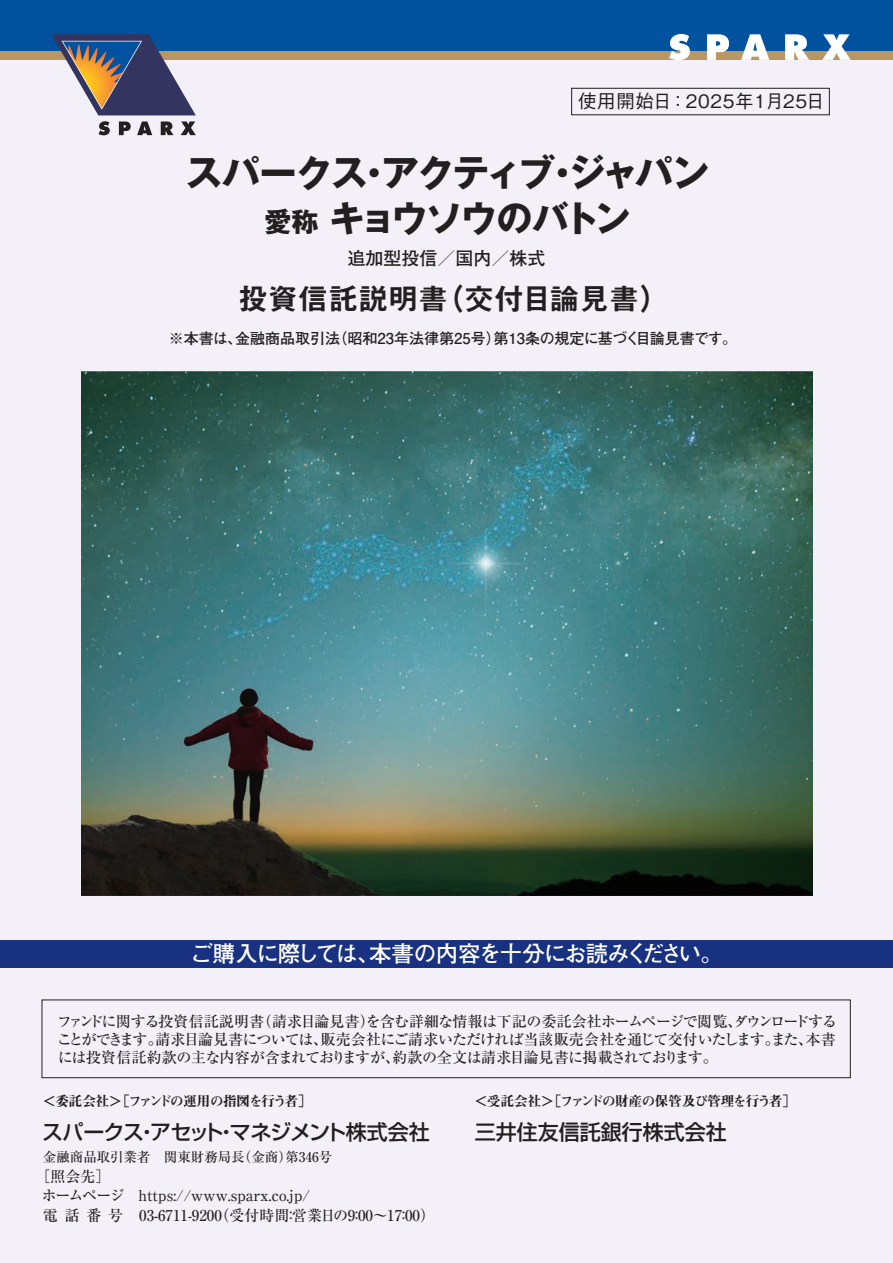
<style>
.page{position:relative;width:893px;height:1263px;background:#f4f0f7}
.page>*{position:absolute;margin:0;border:0;box-sizing:border-box;transform-origin:0 0}
.t1{font:700 37.5px "Gothic MB101 Pro";letter-spacing:-.045em;color:#231f20}
.t2{font:700 36px "Gothic MB101 Pro";letter-spacing:-.085em;color:#231f20}
.t3{font:30px "Midashi Go Pro MB31";color:#231f20}
.t4{font:700 22.5px "Futo Go B101 Pro";letter-spacing:-.055em;color:#fff}
.t5{font:500 21px "Shin Go Pro";letter-spacing:-.035em;color:#231f20}
.t6{font:500 21px "Shin Go Pro";color:#231f20}
.t7{font:500 18.45px "Gothic BBB Pro";letter-spacing:.04em;color:#231f20}
.t8{font:700 18px "Futo Go B101 Pro";color:#231f20}
.t9{font:500 15px/18px "Ryumin Pro";color:#231f20;text-align:justify}
.t10{font:700 15px "Futo Go B101 Pro";color:#231f20}
.t11{font:13.5px "Midashi Min Pro MA31";letter-spacing:-.04em;color:#231f20}
.t12{font:500 13.5px "Ryumin Pro";color:#231f20}
.s1{font-size:27px}
</style>
<div class="page">
<div style="left:571px;top:88px;width:259px;height:27px;border:1px solid #231f20"></div>
<div style="left:42px;top:1000px;width:808px;height:78px;border:1px solid #231f20"></div>
<div style="left:0;top:940px;width:893px;height:27px;background:#183181"></div>
<div style="left:0;top:0;width:893px;height:51px;background:#0153a0"></div>
<div style="left:0;top:51px;width:893px;height:9px;background:#b99764"></div>
<svg style="left:669px;top:34px;width:21px;height:26px"></svg>
<svg style="left:707px;top:34px;width:22px;height:26px"></svg>
<svg style="left:741px;top:34px;width:28px;height:26px"></svg>
<svg style="left:785px;top:34px;width:24px;height:26px"></svg>
<svg style="left:822px;top:34px;width:29px;height:26px"></svg>
<svg style="left:99px;top:121px;width:11px;height:14px"></svg>
<svg style="left:119px;top:121px;width:12px;height:14px"></svg>
<svg style="left:137px;top:121px;width:15px;height:14px"></svg>
<svg style="left:161px;top:121px;width:13px;height:14px"></svg>
<svg style="left:181px;top:121px;width:15px;height:14px"></svg>
<svg style="left:51px;top:34px;width:145px;height:81px"></svg>
<img style="left:82px;top:372px;width:730px;height:523px">
<p class="t7" style="left:578px;top:87px;width:248px">使用開始日：2025年1月25日</p>
<h1 class="t1" style="left:185px;top:142px;width:525px">スパークス・アクティブ・ジャパン</h1>
<h2 class="t2" style="left:265px;top:188px;width:368px"><span class="s1">愛称</span>キョウソウのバトン</h2>
<p class="t8" style="left:347px;top:244px;width:199px">追加型投信／国内／株式</p>
<h3 class="t3" style="left:238px;top:275px;width:433px">投資信託説明書（交付目論見書）</h3>
<p class="t10" style="left:169px;top:326px;width:570px">※本書は、金融商品取引法（昭和23年法律第25号）第13条の規定に基づく目論見書です。</p>
<h3 class="t4" style="left:191px;top:935px;width:534px">ご購入に際しては、本書の内容を十分にお読みください。</h3>
<p class="t9" style="left:57px;top:1012px;width:781px">ファンドに関する投資信託説明書（請求目論見書）を含む詳細な情報は下記の委託会社ホームページで閲覧、ダウンロードすることができます。請求目論見書については、販売会社にご請求いただければ当該販売会社を通じて交付いたします。また、本書には投資信託約款の主な内容が含まれておりますが、約款の全文は請求目論見書に掲載されております。</p>
<p class="t11" style="left:42px;top:1090px;width:271px">＜委託会社＞［ファンドの運用の指図を行う者］</p>
<h3 class="t5" style="left:42px;top:1115px;width:389px">スパークス・アセット・マネジメント株式会社</h3>
<p class="t12" style="left:43px;top:1147px;width:291px">金融商品取引業者　関東財務局長（金商）第346号</p>
<p class="t9" style="left:42px;top:1165px;width:395px;line-height:19.5px;text-align:left;text-indent:-7px">［照会先］<br>ホームページ　https://www.sparx.co.jp/<br>電 話 番 号　03-6711-9200（受付時間：営業日の9：00～17：00）</p>
<p class="t11" style="left:474px;top:1090px;width:323px">＜受託会社＞［ファンドの財産の保管及び管理を行う者］</p>
<h3 class="t6" style="left:475px;top:1115px;width:253px">三井住友信託銀行株式会社</h3>
</div>
